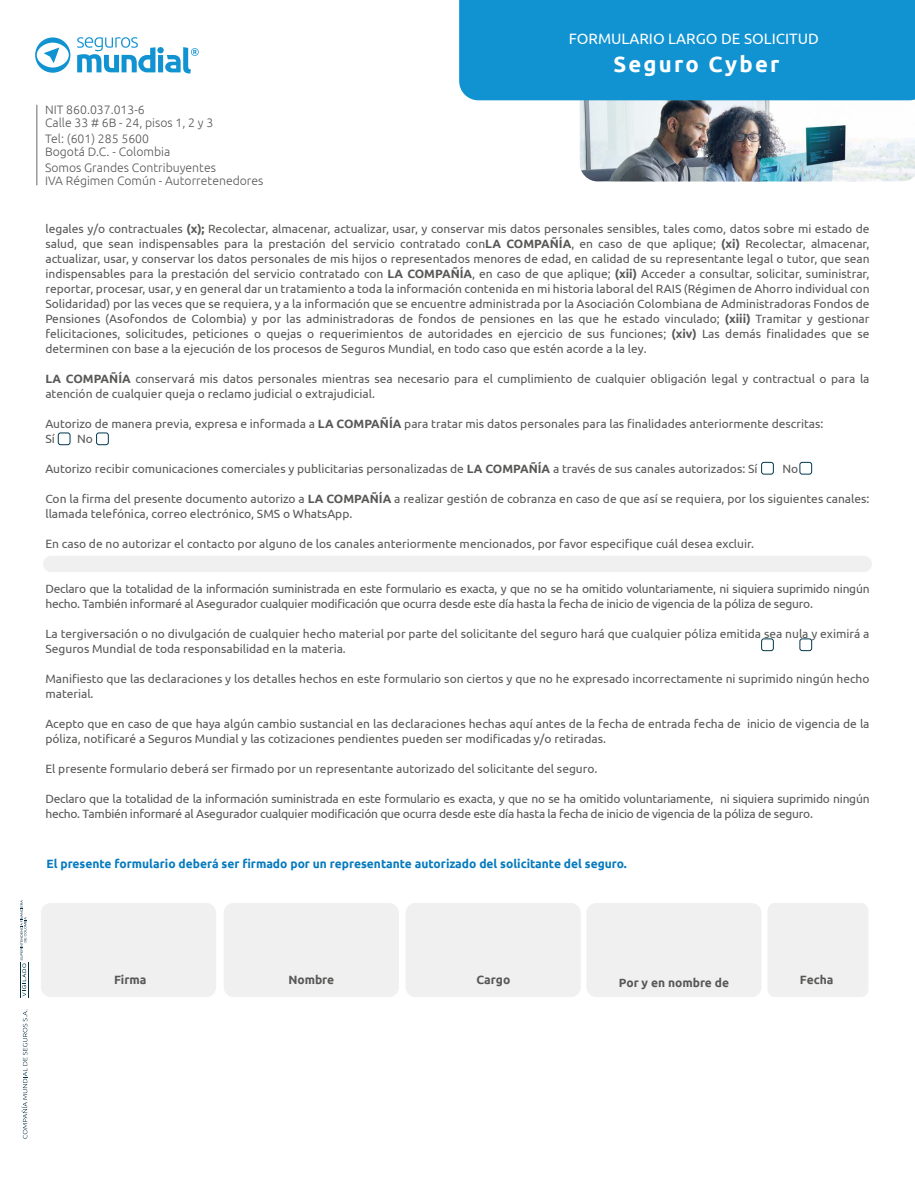
<style>
.page{position:relative;width:915px;height:1191px;background:#fff}
.page>*{position:absolute;margin:0;border:0;box-sizing:border-box;transform-origin:0 0}
.t1{font:700 22.05px "Ubuntu";letter-spacing:.1em;color:#fff}
.t2{font:15px "Ubuntu";color:#fff}
.t3{font:300 12.3px/13.8px "Ubuntu";color:#585857}
.t4{font:12px/15px "Ubuntu";color:#585857}
.t5{font:12px/15px "Ubuntu";letter-spacing:-.02em;color:#585857}
.t6{font:700 12px "Ubuntu";color:#067abe}
.t7{font:700 12px "Ubuntu";color:#585857}
.s1{font-weight:700}
</style>
<div class="page">
<div style="left:41px;top:903px;width:175px;height:94px;background:#f0f0f0;border-radius:10px"></div>
<div style="left:223px;top:903px;width:176px;height:94px;background:#f0f0f0;border-radius:10px"></div>
<div style="left:405px;top:903px;width:175px;height:94px;background:#f0f0f0;border-radius:10px"></div>
<div style="left:586px;top:903px;width:175px;height:94px;background:#f0f0f0;border-radius:10px"></div>
<div style="left:767px;top:903px;width:101px;height:94px;background:#f0f0f0;border-radius:8px"></div>
<svg style="left:77px;top:37px;width:122px;height:37px"></svg>
<svg style="left:35px;top:37px;width:35px;height:36px"></svg>
<hr style="left:36px;top:105px;width:1px;height:80px;background:#9d9b9b">
<div style="left:43px;top:556px;width:828px;height:16px;background:#f0f0f0;border-radius:8px"></div>
<svg style="left:20px;top:900px;width:6px;height:96px"></svg>
<hr style="left:21px;top:962px;width:1px;height:36px;background:#062f43">
<hr style="left:28px;top:962px;width:1px;height:36px;background:#062f43">
<svg style="left:21px;top:1009px;width:7px;height:129px"></svg>
<div style="left:761px;top:638px;width:12px;height:13px;border:1px solid #013850;border-radius:2px"></div>
<div style="left:799px;top:638px;width:12px;height:13px;border:1px solid #013850;border-radius:2px"></div>
<div style="left:58px;top:433px;width:12px;height:12px;border:1px solid #013850;border-radius:2px"></div>
<div style="left:96px;top:433px;width:12px;height:12px;border:1px solid #013850;border-radius:2px"></div>
<div style="left:761px;top:462px;width:12px;height:12px;border:1px solid #013850;border-radius:2px"></div>
<div style="left:799px;top:462px;width:12px;height:12px;border:1px solid #013850;border-radius:2px"></div>
<img style="left:579px;top:100px;width:335px;height:81px">
<div style="left:459px;top:0;width:455px;height:100px;background:#1193d2"></div>
<p class="t3" style="left:45px;top:102px;width:170px">NIT 860.037.013-6<br>Calle 33 # 6B - 24, pisos 1, 2 y 3</p>
<p class="t3" style="left:45px;top:131px;width:127px">Tel: (601) 285 5600<br>Bogotá D.C. - Colombia</p>
<p class="t3" style="left:45px;top:160px;width:220px">Somos Grandes Contribuyentes<br>IVA Régimen Común - Autorretenedores</p>
<p class="t2" style="left:568px;top:30px;width:252px">FORMULARIO LARGO DE SOLICITUD</p>
<h1 class="t1" style="left:613px;top:51px;width:167px">Seguro Cyber</h1>
<p class="t4" style="left:45px;top:220px;width:825px;text-align:justify">legales y/o contractuales <span class="s1">(x);</span> Recolectar, almacenar, actualizar, usar, y conservar mis datos personales sensibles, tales como, datos sobre mi estado de salud, que sean indispensables para la prestación del servicio contratado con<span class="s1">LA COMPAÑÍA</span>, en caso de que aplique; <span class="s1">(xi)</span> Recolectar, almacenar, actualizar, usar, y conservar los datos personales de mis hijos o representados menores de edad, en calidad de su representante legal o tutor, que sean indispensables para la prestación del servicio contratado con <span class="s1">LA COMPAÑÍA</span>, en caso de que aplique; <span class="s1">(xii)</span> Acceder a consultar, solicitar, suministrar, reportar, procesar, usar, y en general dar un tratamiento a toda la información contenida en mi historia laboral del RAIS (Régimen de Ahorro individual con Solidaridad) por las veces que se requiera, y a la información que se encuentre administrada por la Asociación Colombiana de Administradoras Fondos de Pensiones (Asofondos de Colombia) y por las administradoras de fondos de pensiones en las que he estado vinculado; <span class="s1">(xiii)</span> Tramitar y gestionar felicitaciones, solicitudes, peticiones o quejas o requerimientos de autoridades en ejercicio de sus funciones; <span class="s1">(xiv)</span> Las demás finalidades que se determinen con base a la ejecución de los procesos de Seguros Mundial, en todo caso que estén acorde a la ley.</p>
<p class="t4" style="left:45px;top:370px;width:825px"><span class="s1">LA COMPAÑÍA</span> conservará mis datos personales mientras sea necesario para el cumplimiento de cualquier obligación legal y contractual o para la atención de cualquier queja o reclamo judicial o extrajudicial.</p>
<p class="t4" style="left:45px;top:415px;width:779px">Autorizo de manera previa, expresa e informada a <span class="s1">LA COMPAÑÍA</span> para tratar mis datos personales para las finalidades anteriormente descritas:<br>Sí</p>
<p class="t4" style="left:77px;top:430px;width:17px">No</p>
<p class="t4" style="left:45px;top:460px;width:713px">Autorizo recibir comunicaciones comerciales y publicitarias personalizadas de <span class="s1">LA COMPAÑÍA</span> a través de sus canales autorizados: Sí</p>
<p class="t4" style="left:782px;top:460px;width:17px">No</p>
<p class="t4" style="left:45px;top:490px;width:825px">Con la firma del presente documento autorizo a <span class="s1">LA COMPAÑÍA</span> a realizar gestión de cobranza en caso de que así se requiera, por los siguientes canales: llamada telefónica, correo electrónico, SMS o WhatsApp.</p>
<p class="t4" style="left:45px;top:535px;width:710px">En caso de no autorizar el contacto por alguno de los canales anteriormente mencionados, por favor especifique cuál desea excluir.</p>
<p class="t5" style="left:45px;top:580px;width:825px">Declaro que la totalidad de la información suministrada en este formulario es exacta, y que no se ha omitido voluntariamente, ni siquiera suprimido ningún hecho. También informaré al Asegurador cualquier modificación que ocurra desde este día hasta la fecha de inicio de vigencia de la póliza de seguro.</p>
<p class="t4" style="left:45px;top:625px;width:825px">La tergiversación o no divulgación de cualquier hecho material por parte del solicitante del seguro hará que cualquier póliza emitida sea nula y eximirá a<br>Seguros Mundial de toda responsabilidad en la materia.</p>
<p class="t4" style="left:45px;top:670px;width:825px">Manifiesto que las declaraciones y los detalles hechos en este formulario son ciertos y que no he expresado incorrectamente ni suprimido ningún hecho material.</p>
<p class="t4" style="left:45px;top:715px;width:825px">Acepto que en caso de que haya algún cambio sustancial en las declaraciones hechas aquí antes de la fecha de entrada fecha de inicio de vigencia de la póliza, notificaré a Seguros Mundial y las cotizaciones pendientes pueden ser modificadas y/o retiradas.</p>
<p class="t4" style="left:45px;top:760px;width:553px">El presente formulario deberá ser firmado por un representante autorizado del solicitante del seguro.</p>
<p class="t5" style="left:45px;top:790px;width:825px">Declaro que la totalidad de la información suministrada en este formulario es exacta, y que no se ha omitido voluntariamente, ni siquiera suprimido ningún hecho. También informaré al Asegurador cualquier modificación que ocurra desde este día hasta la fecha de inicio de vigencia de la póliza de seguro.</p>
<p class="t6" style="left:46px;top:856px;width:581px">El presente formulario deberá ser firmado por un representante autorizado del solicitante del seguro.</p>
<p class="t7" style="left:114px;top:972px;width:34px">Firma</p>
<p class="t7" style="left:288px;top:972px;width:47px">Nombre</p>
<p class="t7" style="left:476px;top:972px;width:35px">Cargo</p>
<p class="t7" style="left:799px;top:972px;width:35px">Fecha</p>
<p class="t7" style="left:618px;top:975px;width:112px">Por y en nombre de</p>
</div>
